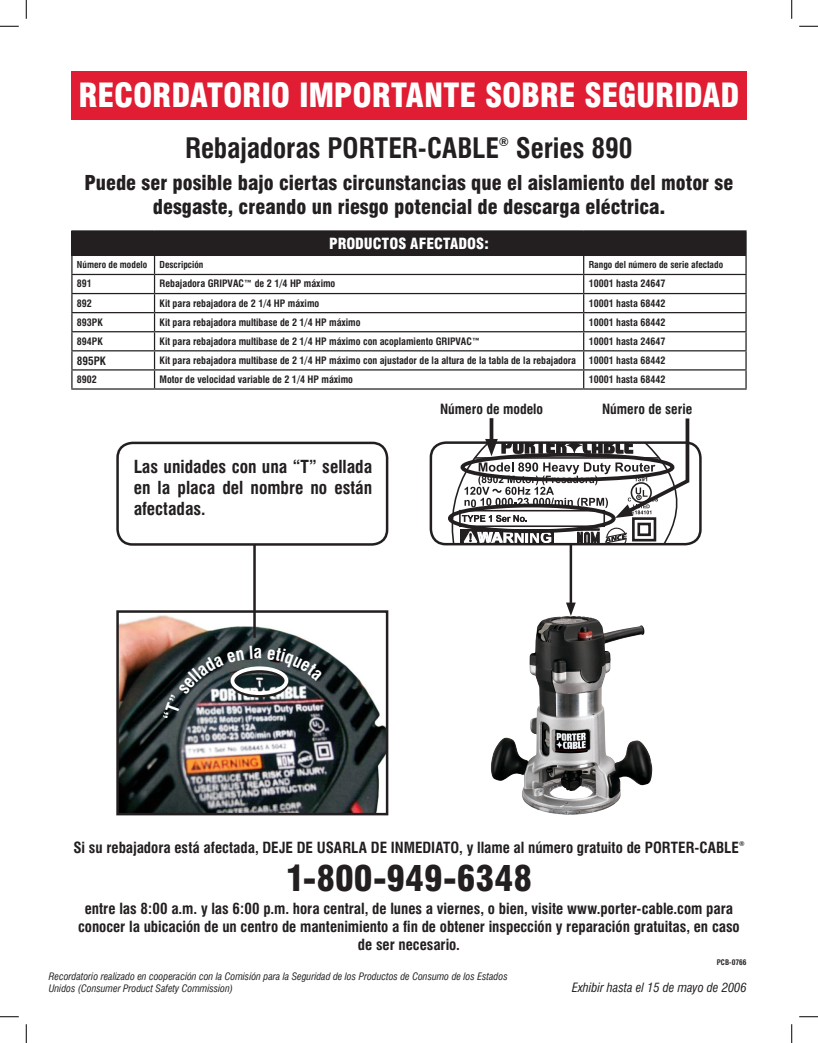
<style>
.page{position:relative;width:818px;height:1043px;background:#fff}
.page>*{position:absolute;margin:0;border:0;box-sizing:border-box;transform-origin:0 0}
.t1{font:900 condensed 35px "Swiss 721 BT";color:#231f20}
.t2{font:900 condensed 32.5px "Swiss 721 BT";letter-spacing:-.005em;color:#fff}
.t3{font:700 condensed 27.5px "Swiss 721 BT";letter-spacing:-.005em;color:#231f20}
.t4{font:900 condensed 20px/24px "Swiss 721 BT";color:#231f20;text-align:center}
.t5{font:700 condensed 17.5px/21px "Swiss 721 BT";color:#231f20;text-align:justify}
.t6{font:700 condensed 15px/18px "Swiss 721 BT";color:#231f20;text-align:center}
.t7{font:900 condensed 15px "Swiss 721 BT";color:#fff}
.t8{font:700 condensed 13.75px "Swiss 721 BT";color:#231f20}
.t9{font:italic condensed 12.5px "Swiss 721 BT";color:#231f20}
.t10{font:700 condensed 12.12px "Swiss 721 BT";color:#231f20}
.t11{font:700 condensed 11.25px "Swiss 721 BT";color:#231f20}
.t12{font:700 condensed 10px "Swiss 721 BT";color:#231f20}
.t13{font:italic condensed 10px/12px "Swiss 721 BT";color:#231f20}
.t14{font:700 condensed 9.38px "Swiss 721 BT";color:#231f20}
.t15{font:700 condensed 7.5px "Swiss 721 BT";color:#231f20}
.t16{font:700 condensed 6.62px "Swiss 721 BT";color:#231f20}
</style>
<div class="page">
<div style="left:71px;top:71px;width:675px;height:49px;background:#e01d33"></div>
<div style="left:72px;top:231px;width:674px;height:24px;background:#231f20"></div>
<hr style="left:71px;top:230px;width:83px;height:2px;background:#231f20">
<hr style="left:154px;top:230px;width:429px;height:2px;background:#231f20">
<hr style="left:583px;top:230px;width:163px;height:2px;background:#231f20">
<hr style="left:71px;top:255px;width:83px;height:1px;background:#231f20">
<hr style="left:154px;top:255px;width:429px;height:1px;background:#231f20">
<hr style="left:583px;top:255px;width:163px;height:1px;background:#231f20">
<hr style="left:71px;top:274px;width:83px;height:1px;background:#231f20">
<hr style="left:154px;top:274px;width:429px;height:1px;background:#231f20">
<hr style="left:583px;top:274px;width:163px;height:1px;background:#231f20">
<hr style="left:71px;top:293px;width:83px;height:1px;background:#231f20">
<hr style="left:154px;top:293px;width:429px;height:1px;background:#231f20">
<hr style="left:583px;top:293px;width:163px;height:1px;background:#231f20">
<hr style="left:71px;top:312px;width:83px;height:1px;background:#231f20">
<hr style="left:154px;top:312px;width:429px;height:1px;background:#231f20">
<hr style="left:583px;top:312px;width:163px;height:1px;background:#231f20">
<hr style="left:71px;top:331px;width:83px;height:1px;background:#231f20">
<hr style="left:154px;top:331px;width:429px;height:1px;background:#231f20">
<hr style="left:583px;top:331px;width:163px;height:1px;background:#231f20">
<hr style="left:71px;top:350px;width:83px;height:1px;background:#231f20">
<hr style="left:154px;top:350px;width:429px;height:1px;background:#231f20">
<hr style="left:583px;top:350px;width:163px;height:1px;background:#231f20">
<hr style="left:71px;top:369px;width:83px;height:1px;background:#231f20">
<svg style="left:71px;top:232px;width:1px;height:156px"></svg>
<hr style="left:154px;top:369px;width:429px;height:1px;background:#231f20">
<svg style="left:154px;top:256px;width:1px;height:132px"></svg>
<hr style="left:583px;top:369px;width:163px;height:1px;background:#231f20">
<svg style="left:583px;top:256px;width:1px;height:132px"></svg>
<svg style="left:745px;top:256px;width:1px;height:132px"></svg>
<hr style="left:71px;top:388px;width:83px;height:1px;background:#231f20">
<hr style="left:154px;top:388px;width:429px;height:1px;background:#231f20">
<hr style="left:583px;top:388px;width:163px;height:1px;background:#231f20">
<img style="left:119px;top:615px;width:266px;height:197px">
<div style="left:116px;top:610px;width:272px;height:205px;border:2px solid #231f20"></div>
<hr style="left:253px;top:544px;width:3px;height:94px;background:#231f20">
<svg style="left:116px;top:441px;width:273px;height:103px"></svg>
<svg style="left:429px;top:418px;width:273px;height:126px"></svg>
<img style="left:491px;top:616px;width:161px;height:199px">
<hr style="left:569px;top:544px;width:3px;height:63px;background:#231f20">
<svg style="left:566px;top:602px;width:9px;height:14px"></svg>
<svg style="left:0;top:25px;width:19px;height:2px"></svg>
<svg style="left:799px;top:25px;width:19px;height:2px"></svg>
<svg style="left:0;top:1016px;width:19px;height:1px"></svg>
<svg style="left:799px;top:1016px;width:19px;height:1px"></svg>
<svg style="left:25px;top:0;width:2px;height:19px"></svg>
<svg style="left:25px;top:1024px;width:2px;height:18px"></svg>
<svg style="left:791px;top:0;width:1px;height:19px"></svg>
<svg style="left:791px;top:1024px;width:1px;height:18px"></svg>
<img style="left:163px;top:645px;width:160px;height:73px">
<h2 class="t2" style="left:78px;top:76px;width:662px">RECORDATORIO IMPORTANTE SOBRE SEGURIDAD</h2>
<h3 class="t3" style="left:185px;top:132px;width:315px">Rebajadoras PORTER-CABLE</h3>
<p class="t10" style="left:499px;top:135px;width:12px">®</p>
<h3 class="t3" style="left:516px;top:132px;width:118px">Series 890</h3>
<h3 class="t4" style="left:85px;top:171px;width:650px">Puede ser posible bajo ciertas circunstancias que el aislamiento del motor se desgaste, creando un riesgo potencial de descarga eléctrica.</h3>
<h3 class="t7" style="left:329px;top:234px;width:161px">PRODUCTOS AFECTADOS:</h3>
<p class="t14" style="left:77px;top:259px;width:72px">Número de modelo</p>
<p class="t14" style="left:159px;top:259px;width:45px">Descripción</p>
<p class="t14" style="left:588px;top:259px;width:136px">Rango del número de serie afectado</p>
<p class="t12" style="left:77px;top:278px;width:16px">891</p>
<p class="t12" style="left:159px;top:278px;width:177px">Rebajadora GRIPVAC™ de 2 1/4 HP máximo</p>
<p class="t12" style="left:588px;top:278px;width:78px">10001 hasta 24647</p>
<p class="t12" style="left:77px;top:297px;width:16px">892</p>
<p class="t12" style="left:159px;top:297px;width:161px">Kit para rebajadora de 2 1/4 HP máximo</p>
<p class="t12" style="left:588px;top:297px;width:78px">10001 hasta 68442</p>
<p class="t12" style="left:77px;top:316px;width:27px">893PK</p>
<p class="t12" style="left:159px;top:316px;width:202px">Kit para rebajadora multibase de 2 1/4 HP máximo</p>
<p class="t12" style="left:588px;top:316px;width:78px">10001 hasta 68442</p>
<p class="t12" style="left:77px;top:335px;width:27px">894PK</p>
<p class="t12" style="left:159px;top:335px;width:322px">Kit para rebajadora multibase de 2 1/4 HP máximo con acoplamiento GRIPVAC™</p>
<p class="t12" style="left:588px;top:335px;width:78px">10001 hasta 24647</p>
<p class="t11" style="left:77px;top:354px;width:31px">895PK</p>
<p class="t12" style="left:159px;top:354px;width:418px">Kit para rebajadora multibase de 2 1/4 HP máximo con ajustador de la altura de la tabla de la rebajadora</p>
<p class="t12" style="left:588px;top:354px;width:78px">10001 hasta 68442</p>
<p class="t12" style="left:77px;top:373px;width:21px">8902</p>
<p class="t12" style="left:159px;top:373px;width:195px">Motor de velocidad variable de 2 1/4 HP máximo</p>
<p class="t12" style="left:588px;top:373px;width:78px">10001 hasta 68442</p>
<h3 class="t5" style="left:134px;top:456px;width:240px">Las unidades con una “T” sellada en la placa del nombre no están afectadas.</h3>
<h3 class="t8" style="left:440px;top:400px;width:105px">Número de modelo</h3>
<h3 class="t8" style="left:602px;top:400px;width:92px">Número de serie</h3>
<h3 class="t6" style="left:73px;top:838px;width:667px">Si su rebajadora está afectada, DEJE DE USARLA DE INMEDIATO, y llame al número gratuito de PORTER-CABLE</h3>
<p class="t16" style="left:739px;top:840px;width:7px">®</p>
<h1 class="t1" style="left:286px;top:857px;width:248px">1-800-949-6348</h1>
<p class="t6" style="left:78px;top:900px;width:663px">entre las 8:00 a.m. y las 6:00 p.m. hora central, de lunes a viernes, o bien, visite www.porter-cable.com para conocer la ubicación de un centro de mantenimiento a fin de obtener inspección y reparación gratuitas, en caso de ser necesario.</p>
<p class="t13" style="left:49px;top:970px;width:460px">Recordatorio realizado en cooperación con la Comisión para la Seguridad de los Productos de Consumo de los Estados<br>Unidos (Consumer Product Safety Commission)</p>
<p class="t15" style="left:716px;top:957px;width:31px">PCB-0766</p>
<p class="t9" style="left:572px;top:979px;width:176px">Exhibir hasta el 15 de mayo de 2006</p>
</div>
